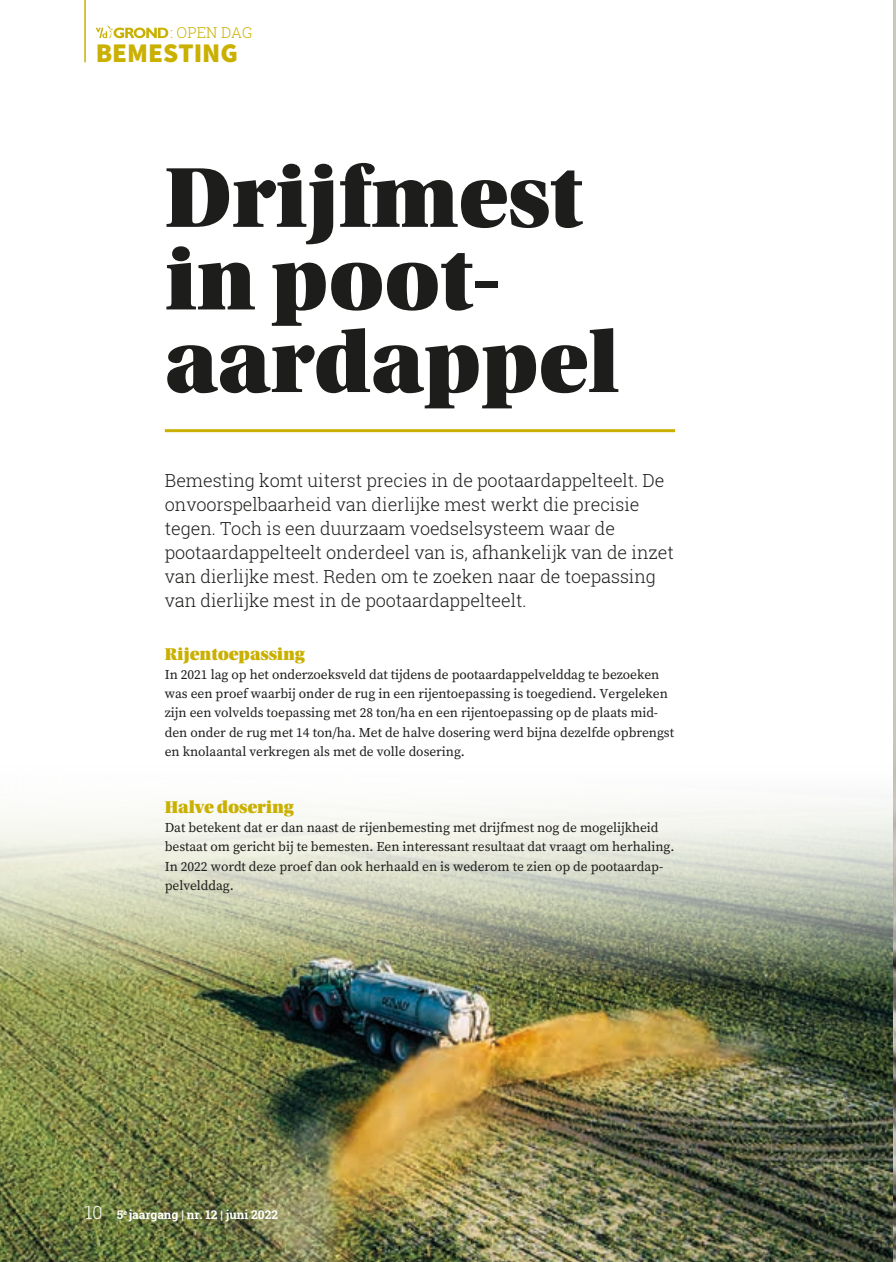
<style>
.page{position:relative;width:896px;height:1262px;background:#fff}
.page>*{position:absolute;margin:0;border:0;box-sizing:border-box;transform-origin:0 0}
.t1{font:90px/82.5px "Utopia Std Black Headline";color:#1d1d1b}
.t2{font:27px "Source Sans Variable";color:#cab000}
.t3{font:300 18px/24px "Roboto Slab";letter-spacing:-.005em;color:#1d1d1b}
.t4{font:18px "Utopia Std Black Headline";letter-spacing:-.005em;color:#cab000}
.t5{font:300 15px "Roboto Slab";color:#cab000}
.t6{font:13.5px/19.2px "Source Serif Variable";letter-spacing:-.005em;color:#1d1d1b}
.t7{font:700 12px "Roboto Slab";color:#fff}
.s1{font-weight:300;font-size:18px}
</style>
<div class="page">
<img style="left:0;top:806px;width:893px;height:455px">
<hr style="left:893px;top:0;width:3px;height:1261px;background:#cbc6bf">
<hr style="left:165px;top:429px;width:510px;height:3px;background:#cab000">
<hr style="left:84px;top:0;width:2px;height:62px;background:#cab000">
<svg style="left:96px;top:25px;width:72px;height:13px"></svg>
<p class="t5" style="left:170px;top:22px;width:84px">: OPEN DAG</p>
<h2 class="t2" style="left:96px;top:37px;width:144px">BEMESTING</h2>
<h1 class="t1" style="left:165px;top:158px;width:456px">Drijfmest in poot&shy;aardappel</h1>
<p class="t3" style="left:165px;top:468px;width:511px">Bemesting komt uiterst precies in de pootaardappelteelt. De onvoorspelbaarheid van dierlijke mest werkt die precisie tegen. Toch is een duurzaam voedselsysteem waar de pootaardappelteelt onderdeel van is, afhankelijk van de inzet van dierlijke mest. Reden om te zoeken naar de toepassing van dierlijke mest in de pootaardappelteelt.</p>
<h3 class="t4" style="left:165px;top:644px;width:142px">Rijentoepassing</h3>
<p class="t6" style="left:165px;top:665px;width:511px">In 2021 lag op het onderzoeksveld dat tijdens de pootaardappelvelddag te bezoeken was een proef waarbij onder de rug in een rijentoepassing is toegediend. Vergeleken zijn een volvelds toepassing met 28 ton/ha en een rijentoepassing op de plaats mid&shy;den onder de rug met 14 ton/ha. Met de halve dosering werd bijna dezelfde opbrengst en knolaantal verkregen als met de volle dosering.</p>
<h3 class="t4" style="left:165px;top:797px;width:131px">Halve dosering</h3>
<p class="t6" style="left:165px;top:818px;width:511px">Dat betekent dat er dan naast de rijenbemesting met drijfmest nog de mogelijkheid bestaat om gericht bij te bemesten. Een interessant resultaat dat vraagt om herhaling.<br>In 2022 wordt deze proef dan ook herhaald en is wederom te zien op de pootaardap&shy;pelvelddag.</p>
<p class="t7" style="left:85px;top:1206px;width:194px"><span class="s1">10</span> 5<sup>e</sup> jaargang | nr. 12 | juni 2022</p>
</div>
